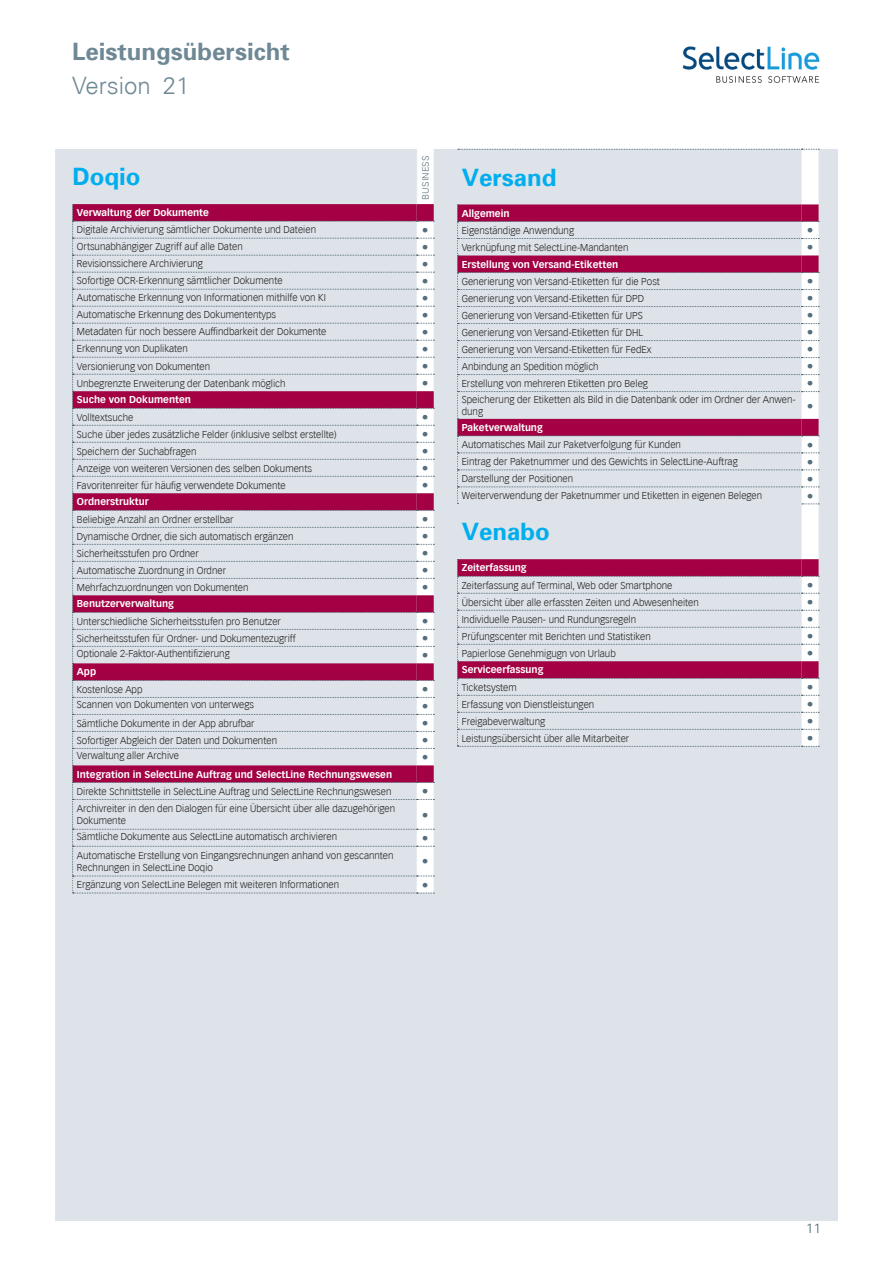
<style>
.page{position:relative;width:893px;height:1263px;background:#fff}
.page>*{position:absolute;margin:0;border:0;box-sizing:border-box;transform-origin:0 0}
.t1{font:700 24px "Univers";color:#6e8895}
.t2{font:700 24px "Univers";color:#00aeef}
.t3{font:300 24px "Univers";color:#6e8895}
.t4{font:700 13.5px "Vectora LH";color:#566f7c}
.t5{font:300 13.5px "Univers";color:#48616e}
.t6{font:300 9.75px/12px "Vectora LH";color:#231f20}
.t7{font:700 9.75px "Vectora LH";color:#fff}
.t8{font:300 9px "Univers";letter-spacing:.015em;color:#566f7c}
</style>
<div class="page">
<div style="left:55px;top:149px;width:783px;height:1071px;background:#dde3e8"></div>
<svg style="left:72px;top:149px;width:362px;height:745px"></svg>
<img style="left:682px;top:46px;width:138px;height:37px">
<svg style="left:457px;top:149px;width:362px;height:598px"></svg>
<h1 class="t1" style="left:72px;top:36px;width:219px">Leistungsübersicht</h1>
<h1 class="t3" style="left:72px;top:71px;width:119px">Version 21</h1>
<h1 class="t2" style="left:73px;top:161px;width:69px">Doqio</h1>
<p class="t8" style="left:420px;top:200px;width:44px;rotate:-90deg">Business</p>
<p class="t7" style="left:77px;top:207px;width:134px">Verwaltung der Dokumente</p>
<p class="t6" style="left:77px;top:224px;width:241px">Digitale Archivierung sämtlicher Dokumente und Dateien</p>
<h2 class="t4" style="left:422px;top:222px;width:8px">•</h2>
<p class="t6" style="left:77px;top:241px;width:167px">Ortsunabhängiger Zugriff auf alle Daten</p>
<h2 class="t4" style="left:422px;top:239px;width:8px">•</h2>
<p class="t6" style="left:77px;top:258px;width:128px">Revisionssichere Archivierung</p>
<h2 class="t4" style="left:422px;top:256px;width:8px">•</h2>
<p class="t6" style="left:77px;top:275px;width:207px">Sofortige OCR-Erkennung sämtlicher Dokumente</p>
<h2 class="t4" style="left:422px;top:273px;width:8px">•</h2>
<p class="t6" style="left:77px;top:292px;width:250px">Automatische Erkennung von Informationen mithilfe von KI</p>
<h2 class="t4" style="left:422px;top:290px;width:8px">•</h2>
<p class="t6" style="left:77px;top:309px;width:201px">Automatische Erkennung des Dokumententyps</p>
<h2 class="t4" style="left:422px;top:307px;width:8px">•</h2>
<p class="t6" style="left:77px;top:326px;width:251px">Metadaten für noch bessere Auffindbarkeit der Dokumente</p>
<h2 class="t4" style="left:422px;top:324px;width:8px">•</h2>
<p class="t6" style="left:77px;top:343px;width:112px">Erkennung von Duplikaten</p>
<h2 class="t4" style="left:422px;top:341px;width:8px">•</h2>
<p class="t6" style="left:77px;top:360px;width:135px">Versionierung von Dokumenten</p>
<h2 class="t4" style="left:422px;top:358px;width:8px">•</h2>
<p class="t6" style="left:77px;top:377px;width:210px">Unbegrenzte Erweiterung der Datenbank möglich</p>
<h2 class="t4" style="left:422px;top:375px;width:8px">•</h2>
<p class="t7" style="left:77px;top:394px;width:116px">Suche von Dokumenten</p>
<p class="t6" style="left:77px;top:411px;width:58px">Volltextsuche</p>
<h2 class="t4" style="left:422px;top:409px;width:8px">•</h2>
<p class="t6" style="left:77px;top:428px;width:261px">Suche über jedes zusätzliche Felder (inklusive selbst erstellte)</p>
<h2 class="t4" style="left:422px;top:426px;width:8px">•</h2>
<p class="t6" style="left:77px;top:445px;width:121px">Speichern der Suchabfragen</p>
<h2 class="t4" style="left:422px;top:443px;width:8px">•</h2>
<p class="t6" style="left:77px;top:462px;width:236px">Anzeige von weiteren Versionen des selben Dokuments</p>
<h2 class="t4" style="left:422px;top:460px;width:8px">•</h2>
<p class="t6" style="left:77px;top:479px;width:210px">Favoritenreiter für häufig verwendete Dokumente</p>
<h2 class="t4" style="left:422px;top:477px;width:8px">•</h2>
<p class="t7" style="left:77px;top:496px;width:73px">Ordnerstruktur</p>
<p class="t6" style="left:77px;top:513px;width:158px">Beliebige Anzahl an Ordner erstellbar</p>
<h2 class="t4" style="left:422px;top:511px;width:8px">•</h2>
<p class="t6" style="left:77px;top:530px;width:218px">Dynamische Ordner, die sich automatisch ergänzen</p>
<h2 class="t4" style="left:422px;top:528px;width:8px">•</h2>
<p class="t6" style="left:77px;top:547px;width:123px">Sicherheitsstufen pro Ordner</p>
<h2 class="t4" style="left:422px;top:545px;width:8px">•</h2>
<p class="t6" style="left:77px;top:564px;width:151px">Automatische Zuordnung in Ordner</p>
<h2 class="t4" style="left:422px;top:562px;width:8px">•</h2>
<p class="t6" style="left:77px;top:581px;width:173px">Mehrfachzuordnungen von Dokumenten</p>
<h2 class="t4" style="left:422px;top:579px;width:8px">•</h2>
<p class="t7" style="left:77px;top:598px;width:99px">Benutzerverwaltung</p>
<p class="t6" style="left:77px;top:615px;width:206px">Unterschiedliche Sicherheitsstufen pro Benutzer</p>
<h2 class="t4" style="left:422px;top:613px;width:8px">•</h2>
<p class="t6" style="left:77px;top:632px;width:220px">Sicherheitsstufen für Ordner- und Dokumentezugriff</p>
<h2 class="t4" style="left:422px;top:630px;width:8px">•</h2>
<p class="t6" style="left:77px;top:648px;width:154px">Optionale 2-Faktor-Authentifizierung</p>
<h2 class="t4" style="left:422px;top:647px;width:8px">•</h2>
<p class="t7" style="left:77px;top:666px;width:21px">App</p>
<p class="t6" style="left:77px;top:683px;width:67px">Kostenlose App</p>
<h2 class="t4" style="left:422px;top:681px;width:8px">•</h2>
<p class="t6" style="left:77px;top:699px;width:179px">Scannen von Dokumenten von unterwegs</p>
<h2 class="t4" style="left:422px;top:698px;width:8px">•</h2>
<p class="t6" style="left:77px;top:717px;width:179px">Sämtliche Dokumente in der App abrufbar</p>
<h2 class="t4" style="left:422px;top:715px;width:8px">•</h2>
<p class="t6" style="left:77px;top:734px;width:202px">Sofortiger Abgleich der Daten und Dokumenten</p>
<h2 class="t4" style="left:422px;top:732px;width:8px">•</h2>
<p class="t6" style="left:77px;top:750px;width:104px">Verwaltung aller Archive</p>
<h2 class="t4" style="left:422px;top:749px;width:8px">•</h2>
<p class="t7" style="left:77px;top:768px;width:317px">Integration in SelectLine Auftrag und SelectLine Rechnungswesen</p>
<p class="t6" style="left:77px;top:785px;width:316px">Direkte Schnittstelle in SelectLine Auftrag und SelectLine Rechnungswesen</p>
<h2 class="t4" style="left:422px;top:783px;width:8px">•</h2>
<p class="t6" style="left:77px;top:803px;width:320px">Archivreiter in den den Dialogen für eine Übersicht über alle dazugehörigen<br>Dokumente</p>
<h2 class="t4" style="left:422px;top:807px;width:8px">•</h2>
<p class="t6" style="left:77px;top:831px;width:262px">Sämtliche Dokumente aus SelectLine automatisch archivieren</p>
<h2 class="t4" style="left:422px;top:830px;width:8px">•</h2>
<p class="t6" style="left:77px;top:849px;width:318px">Automatische Erstellung von Eingangsrechnungen anhand von gescannten<br>Rechnungen in SelectLine Doqio</p>
<h2 class="t4" style="left:422px;top:853px;width:8px">•</h2>
<p class="t6" style="left:77px;top:879px;width:264px">Ergänzung von SelectLine Belegen mit weiteren Informationen</p>
<h2 class="t4" style="left:422px;top:877px;width:8px">•</h2>
<h1 class="t2" style="left:462px;top:162px;width:96px">Versand</h1>
<p class="t7" style="left:462px;top:207px;width:49px">Allgemein</p>
<p class="t6" style="left:462px;top:224px;width:114px">Eigenständige Anwendung</p>
<h2 class="t4" style="left:807px;top:222px;width:8px">•</h2>
<p class="t6" style="left:462px;top:242px;width:168px">Verknüpfung mit SelectLine-Mandanten</p>
<h2 class="t4" style="left:807px;top:239px;width:8px">•</h2>
<p class="t7" style="left:462px;top:258px;width:158px">Erstellung von Versand-Etiketten</p>
<p class="t6" style="left:462px;top:275px;width:200px">Generierung von Versand-Etiketten für die Post</p>
<h2 class="t4" style="left:807px;top:273px;width:8px">•</h2>
<p class="t6" style="left:462px;top:292px;width:184px">Generierung von Versand-Etiketten für DPD</p>
<h2 class="t4" style="left:807px;top:290px;width:8px">•</h2>
<p class="t6" style="left:462px;top:309px;width:183px">Generierung von Versand-Etiketten für UPS</p>
<h2 class="t4" style="left:807px;top:307px;width:8px">•</h2>
<p class="t6" style="left:462px;top:326px;width:183px">Generierung von Versand-Etiketten für DHL</p>
<h2 class="t4" style="left:807px;top:324px;width:8px">•</h2>
<p class="t6" style="left:462px;top:343px;width:191px">Generierung von Versand-Etiketten für FedEx</p>
<h2 class="t4" style="left:807px;top:341px;width:8px">•</h2>
<p class="t6" style="left:462px;top:361px;width:138px">Anbindung an Spedition möglich</p>
<h2 class="t4" style="left:807px;top:358px;width:8px">•</h2>
<p class="t6" style="left:462px;top:378px;width:188px">Erstellung von mehreren Etiketten pro Beleg</p>
<h2 class="t4" style="left:807px;top:375px;width:8px">•</h2>
<p class="t6" style="left:462px;top:394px;width:336px">Speicherung der Etiketten als Bild in die Datenbank oder im Ordner der Anwen&shy;dung</p>
<h2 class="t4" style="left:807px;top:398px;width:8px">•</h2>
<p class="t7" style="left:462px;top:422px;width:83px">Paketverwaltung</p>
<p class="t6" style="left:462px;top:439px;width:221px">Automatisches Mail zur Paketverfolgung für Kunden</p>
<h2 class="t4" style="left:807px;top:437px;width:8px">•</h2>
<p class="t6" style="left:462px;top:456px;width:277px">Eintrag der Paketnummer und des Gewichts in SelectLine-Auftrag</p>
<h2 class="t4" style="left:807px;top:454px;width:8px">•</h2>
<p class="t6" style="left:462px;top:473px;width:113px">Darstellung der Positionen</p>
<h2 class="t4" style="left:807px;top:471px;width:8px">•</h2>
<p class="t6" style="left:462px;top:490px;width:302px">Weiterverwendung der Paketnummer und Etiketten in eigenen Belegen</p>
<h2 class="t4" style="left:807px;top:488px;width:8px">•</h2>
<h1 class="t2" style="left:462px;top:516px;width:90px">Venabo</h1>
<p class="t7" style="left:462px;top:562px;width:66px">Zeiterfassung</p>
<p class="t6" style="left:462px;top:579px;width:212px">Zeiterfassung auf Terminal, Web oder Smartphone</p>
<h2 class="t4" style="left:807px;top:577px;width:8px">•</h2>
<p class="t6" style="left:462px;top:596px;width:239px">Übersicht über alle erfassten Zeiten und Abwesenheiten</p>
<h2 class="t4" style="left:807px;top:594px;width:8px">•</h2>
<p class="t6" style="left:462px;top:613px;width:176px">Individuelle Pausen- und Rundungsregeln</p>
<h2 class="t4" style="left:807px;top:611px;width:8px">•</h2>
<p class="t6" style="left:462px;top:630px;width:191px">Prüfungscenter mit Berichten und Statistiken</p>
<h2 class="t4" style="left:807px;top:628px;width:8px">•</h2>
<p class="t6" style="left:462px;top:647px;width:156px">Papierlose Genehmigugn von Urlaub</p>
<h2 class="t4" style="left:807px;top:645px;width:8px">•</h2>
<p class="t7" style="left:462px;top:664px;width:83px">Serviceerfassung</p>
<p class="t6" style="left:462px;top:681px;width:57px">Ticketsystem</p>
<h2 class="t4" style="left:807px;top:679px;width:8px">•</h2>
<p class="t6" style="left:462px;top:698px;width:134px">Erfassung von Dienstleistungen</p>
<h2 class="t4" style="left:807px;top:696px;width:8px">•</h2>
<p class="t6" style="left:462px;top:715px;width:85px">Freigabeverwaltung</p>
<h2 class="t4" style="left:807px;top:713px;width:8px">•</h2>
<p class="t6" style="left:462px;top:732px;width:169px">Leistungsübersicht über alle Mitarbeiter</p>
<h2 class="t4" style="left:807px;top:730px;width:8px">•</h2>
<h2 class="t5" style="left:806px;top:1220px;width:17px">11</h2>
</div>
